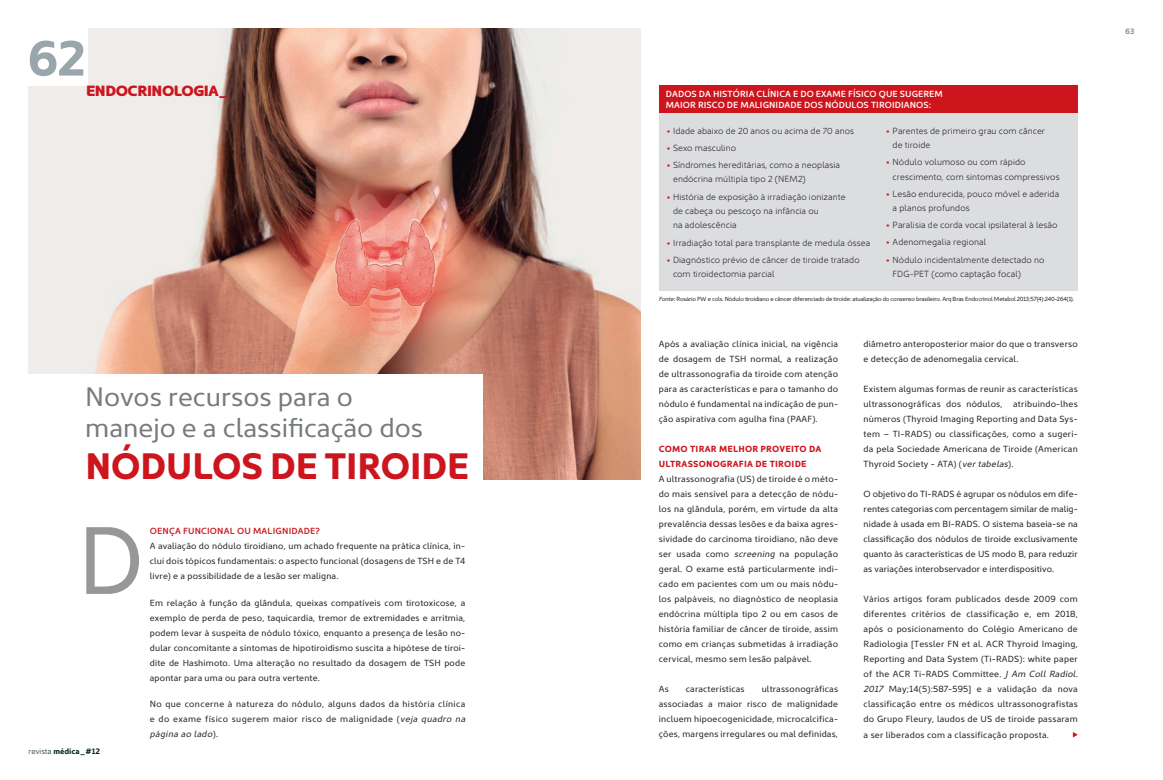
<style>
.page{position:relative;width:1163px;height:780px;background:#fff}
.page>*{position:absolute;margin:0;border:0;box-sizing:border-box;transform-origin:0 0}
.t1{font:96.8px "Kyrial Sans Pro";color:#959798}
.t2{font:700 50px "Kyrial Sans Pro";color:#99a7ad}
.t3{font:700 37.3px "Kyrial Sans Pro";letter-spacing:-.02em;color:#cd151d}
.t4{font:26.9px/31.1px "Kyrial Sans Pro";color:#767b7d}
.t5{font:900 15px "Kyrial Sans Pro";letter-spacing:-.03em;color:#cd151d}
.t6{font:9px/15px "Kyrial Sans Pro";letter-spacing:.025em;color:#231f20;text-align:justify}
.t7{font:300 9px/14.4px "Kyrial Sans Pro";letter-spacing:.01em;color:#231f20}
.t8{font:600 9px/11px "Kyrial Sans Pro";letter-spacing:.01em;color:#fff}
.t9{font:700 8px "Kyrial Sans Pro";color:#092528}
.t10{font:700 8px "Kyrial Sans Pro";color:#939598}
.t11{font:6px "Kyrial Sans Pro";letter-spacing:-.02em;color:#231f20}
.s1{font-weight:600;color:#cd151d}
.s2{font-style:italic}
.s3{font-weight:300}
.s4{color:#cd151d}
.s5{font-weight:700;color:#cd151d}
</style>
<div class="page">
<img style="left:28px;top:28px;width:613px;height:452px">
<div style="left:0;top:0;width:87px;height:85px;background:#fff"></div>
<div style="left:17px;top:374px;width:466px;height:125px;background:#fff"></div>
<div style="left:658px;top:112px;width:419px;height:179px;background:#dcdddf"></div>
<svg style="left:1072px;top:732px;width:5px;height:5px"></svg>
<div style="left:658px;top:85px;width:419px;height:28px;background:#cd151d"></div>
<p class="t2" style="left:27px;top:22px;width:60px">62</p>
<p class="t5" style="left:86px;top:79px;width:145px">ENDOCRINOLOGIA_</p>
<p class="t4" style="left:85px;top:379px;width:339px">Novos recursos para o manejo e a classificação dos</p>
<p class="t3" style="left:85px;top:439px;width:385px">NÓDULOS DE TIROIDE</p>
<p class="t1" style="left:77px;top:494px;width:69px">D</p>
<p class="t6" style="left:150px;top:522px;width:317px;text-align:left"><span class="s1">OENÇA FUNCIONAL OU MALIGNIDADE?<br></span>A avaliação do nódulo tiroidiano, um achado frequente na prática clínica, in&shy;clui dois tópicos fundamentais: o aspecto funcional (dosagens de TSH e de T4 livre) e a possibilidade de a lesão ser maligna.</p>
<p class="t6" style="left:150px;top:594px;width:317px">Em relação à função da glândula, queixas compatíveis com tirotoxicose, a exemplo de perda de peso, taquicardia, tremor de extremidades e arritmia, podem levar à suspeita de nódulo tóxico, enquanto a presença de lesão no&shy;dular concomitante a sintomas de hipotiroidismo suscita a hipótese de tiroi&shy;dite de Hashimoto. Uma alteração no resultado da dosagem de TSH pode apontar para uma ou para outra vertente.</p>
<p class="t6" style="left:150px;top:695px;width:317px">No que concerne à natureza do nódulo, alguns dados da história clínica e do exame físico sugerem maior risco de malignidade (<span class="s2">veja quadro na página ao lado</span>).</p>
<p class="t9" style="left:29px;top:745px;width:73px"><span class="s3">revista</span> médica_#12</p>
<p class="t8" style="left:665px;top:88px;width:278px">DADOS DA HISTÓRIA CLÍNICA E DO EXAME FÍSICO QUE SUGEREM<br>MAIOR RISCO DE MALIGNIDADE DOS NÓDULOS TIROIDIANOS:</p>
<p class="t7" style="left:892px;top:122px;width:154px;text-indent:-6px"><span class="s4">●</span> Parentes de primeiro grau com câncer de tiroide</p>
<p class="t7" style="left:892px;top:154px;width:168px;text-indent:-6px"><span class="s4">●</span> Nódulo volumoso ou com rápido crescimento, com sintomas compressivos</p>
<p class="t7" style="left:892px;top:185px;width:168px;text-indent:-6px"><span class="s4">●</span> Lesão endurecida, pouco móvel e aderida a planos profundos</p>
<p class="t7" style="left:886px;top:217px;width:172px"><span class="s4">●</span> Paralisia de corda vocal ipsilateral à lesão</p>
<p class="t7" style="left:886px;top:234px;width:101px"><span class="s4">●</span> Adenomegalia regional</p>
<p class="t7" style="left:892px;top:251px;width:153px;text-indent:-6px"><span class="s4">●</span> Nódulo incidentalmente detectado no<br>FDG-PET (como captação focal)</p>
<p class="t11" style="left:658px;top:295px;width:417px"><span class="s2">Fonte:</span> Rosário PW e cols. Nódulo tiroidiano e câncer diferenciado de tiroide: atualização do consenso brasileiro. Arq Bras Endocrinol Metabol 2013;57(4):240-264(1).</p>
<p class="t7" style="left:667px;top:122px;width:189px"><span class="s4">●</span> Idade abaixo de 20 anos ou acima de 70 anos</p>
<p class="t7" style="left:667px;top:140px;width:71px"><span class="s4">●</span> Sexo masculino</p>
<p class="t7" style="left:673px;top:157px;width:168px;text-indent:-6px"><span class="s4">●</span> Síndromes hereditárias, como a neoplasia endócrina múltipla tipo 2 (NEM2)</p>
<p class="t7" style="left:673px;top:188px;width:174px;text-indent:-6px"><span class="s4">●</span> História de exposição à irradiação ionizante de cabeça ou pescoço na infância ou<br>na adolescência</p>
<p class="t7" style="left:667px;top:234px;width:205px"><span class="s4">●</span> Irradiação total para transplante de medula óssea</p>
<p class="t7" style="left:673px;top:252px;width:188px;text-indent:-6px"><span class="s4">●</span> Diagnóstico prévio de câncer de tiroide tratado com tiroidectomia parcial</p>
<p class="t6" style="left:658px;top:336px;width:181px">Após a avaliação clínica inicial, na vigência de dosagem de TSH normal, a realização de ultrassonografia da tiroide com atenção para as características e para o tamanho do nódulo é fundamental na indicação de pun&shy;ção aspirativa com agulha fina (PAAF).</p>
<p class="t6" style="left:658px;top:441px;width:181px;text-align:left"><span class="s5">COMO TIRAR MELHOR PROVEITO DA ULTRASSONOGRAFIA DE TIROIDE<br></span>A ultrassonografia (US) de tiroide é o méto&shy;do mais sensível para a detecção de nódu&shy;los na glândula, porém, em virtude da alta prevalência dessas lesões e da baixa agres&shy;sividade do carcinoma tiroidiano, não deve ser usada como <span class="s2">screening</span> na população geral. O exame está particularmente indi&shy;cado em pacientes com um ou mais nódu&shy;los palpáveis, no diagnóstico de neoplasia endócrina múltipla tipo 2 ou em casos de história familiar de câncer de tiroide, assim como em crianças submetidas à irradiação cervical, mesmo sem lesão palpável.</p>
<p class="t6" style="left:658px;top:681px;width:11px">As</p>
<p class="t6" style="left:685px;top:681px;width:60px">características</p>
<p class="t6" style="left:658px;top:681px;width:181px;text-indent:103px">ultrassonográficas associadas a maior risco de malignidade incluem hipoecogenicidade, microcalcifica&shy;ções, margens irregulares ou mal definidas,</p>
<p class="t6" style="left:863px;top:336px;width:216px">diâmetro anteroposterior maior do que o transverso e detecção de adenomegalia cervical.</p>
<p class="t6" style="left:863px;top:381px;width:216px">Existem algumas formas de reunir as características ultrassonográficas dos nódulos, atribuindo-lhes números (Thyroid Imaging Reporting and Data Sys&shy;tem – TI-RADS) ou classificações, como a sugeri&shy;da pela Sociedade Americana de Tiroide (American Thyroid Society - ATA) (<span class="s2">ver tabelas</span>).</p>
<p class="t6" style="left:863px;top:486px;width:216px">O objetivo do TI-RADS é agrupar os nódulos em dife&shy;rentes categorias com percentagem similar de malig&shy;nidade à usada em BI-RADS. O sistema baseia-se na classificação dos nódulos de tiroide exclusivamente quanto às características de US modo B, para reduzir as variações interobservador e interdispositivo.</p>
<p class="t6" style="left:863px;top:591px;width:216px">Vários artigos foram publicados desde 2009 com diferentes critérios de classificação e, em 2018, após o posicionamento do Colégio Americano de Radiologia [Tessler FN et al. ACR Thyroid Imaging, Reporting and Data System (Ti-RADS): white paper of the ACR Ti-RADS Committee. <span class="s2">J Am Coll Radiol.<br>2017</span> May;14(5):587-595] e a validação da nova classificação entre os médicos ultrassonografistas do Grupo Fleury, laudos de US de tiroide passaram a ser liberados com a classificação proposta.</p>
<p class="t10" style="left:1124px;top:26px;width:11px">63</p>
</div>
